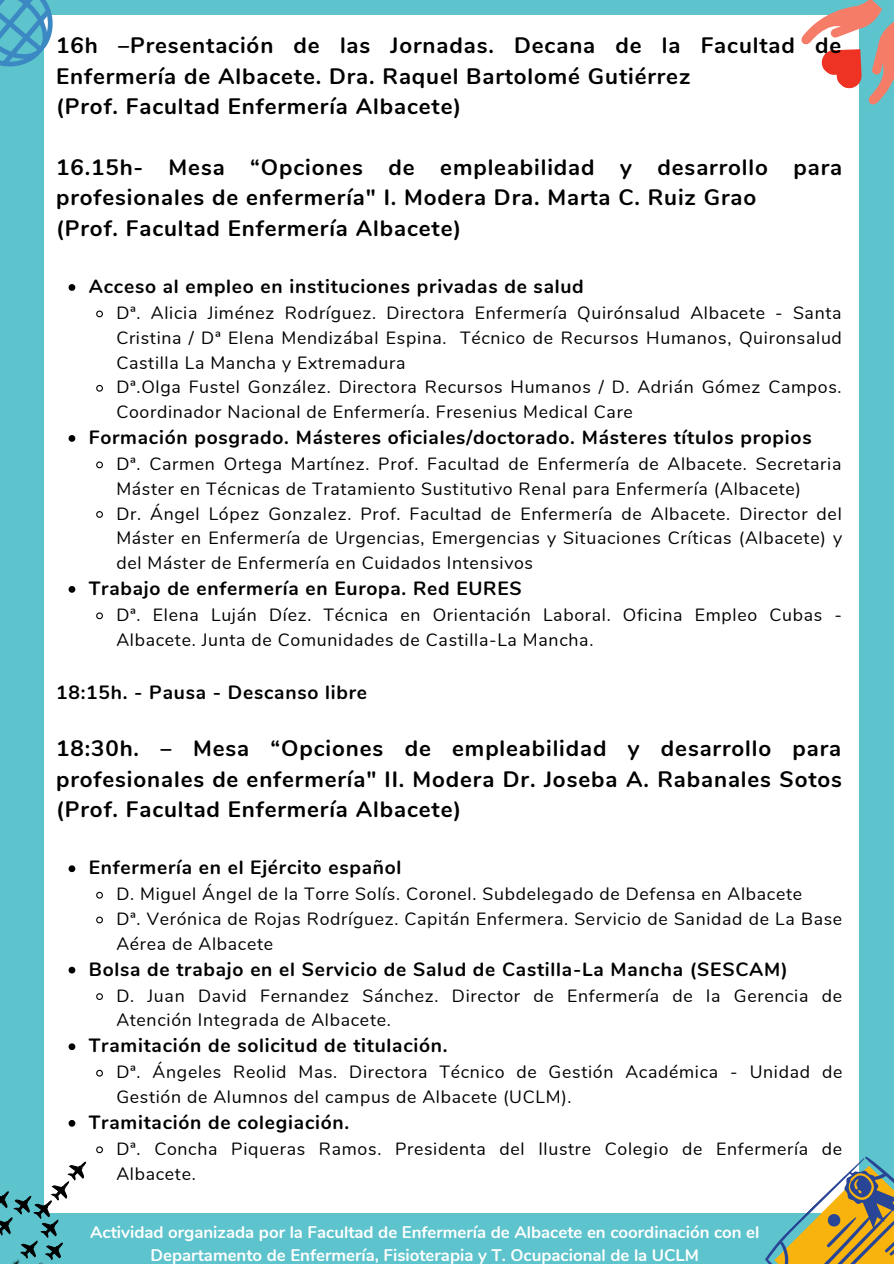
<style>
.page{position:relative;width:894px;height:1264px;background:#fff}
.page>*{position:absolute;margin:0;border:0;box-sizing:border-box;transform-origin:0 0}
.t1{font:700 22.35px/30.5px "Nunito";letter-spacing:.04em;color:#000}
.t2{font:700 19.2px "Nunito";letter-spacing:.04em;color:#000}
.t3{font:17.7px/24.8px "Nunito";letter-spacing:.04em;color:#000}
.t4{font:700 16.8px/22.5px "Nunito";color:#fff;text-align:center}
</style>
<div class="page">
<div style="left:0;top:0;width:893px;height:1263px;background:#5dc3cc"></div>
<div style="left:44px;top:15px;width:814px;height:1197px;background:#fff"></div>
<svg style="left:801px;top:0;width:92px;height:108px"></svg>
<svg style="left:69px;top:284px;width:6px;height:7px"></svg>
<svg style="left:96px;top:310px;width:7px;height:8px"></svg>
<svg style="left:96px;top:384px;width:7px;height:8px"></svg>
<svg style="left:69px;top:435px;width:6px;height:7px"></svg>
<svg style="left:96px;top:461px;width:7px;height:8px"></svg>
<svg style="left:96px;top:511px;width:7px;height:7px"></svg>
<svg style="left:69px;top:586px;width:6px;height:6px"></svg>
<svg style="left:96px;top:612px;width:7px;height:8px"></svg>
<svg style="left:69px;top:865px;width:6px;height:7px"></svg>
<svg style="left:96px;top:891px;width:7px;height:8px"></svg>
<svg style="left:96px;top:916px;width:7px;height:8px"></svg>
<svg style="left:69px;top:966px;width:6px;height:7px"></svg>
<svg style="left:96px;top:993px;width:7px;height:7px"></svg>
<svg style="left:69px;top:1043px;width:6px;height:7px"></svg>
<svg style="left:96px;top:1069px;width:7px;height:8px"></svg>
<svg style="left:69px;top:1120px;width:6px;height:6px"></svg>
<svg style="left:0;top:0;width:53px;height:67px"></svg>
<svg style="left:760px;top:1151px;width:133px;height:112px"></svg>
<svg style="left:0;top:1146px;width:104px;height:117px"></svg>
<p class="t1" style="left:56px;top:31px;width:786px">16h –Presentación de las Jornadas. Decana de la Facultad de<br>Enfermería de Albacete. Dra. Raquel Bartolomé Gutiérrez</p>
<p class="t1" style="left:56px;top:91px;width:406px">(Prof. Facultad Enfermería Albacete)</p>
<p class="t1" style="left:56px;top:152px;width:787px">16.15h- Mesa “Opciones de empleabilidad y desarrollo para profesionales de enfermería" I. Modera Dra. Marta C. Ruiz Grao</p>
<p class="t1" style="left:56px;top:213px;width:406px">(Prof. Facultad Enfermería Albacete)</p>
<p class="t2" style="left:89px;top:274px;width:496px">Acceso al empleo en instituciones privadas de salud</p>
<p class="t3" style="left:116px;top:301px;width:727px;text-align:justify">Dª. Alicia Jiménez Rodríguez. Directora Enfermería Quirónsalud Albacete - Santa Cristina / Dª Elena Mendizábal Espina. Técnico de Recursos Humanos, Quironsalud Castilla La Mancha y Extremadura</p>
<p class="t3" style="left:116px;top:375px;width:726px">Dª.Olga Fustel González. Directora Recursos Humanos / D. Adrián Gómez Campos.<br>Coordinador Nacional de Enfermería. Fresenius Medical Care</p>
<p class="t2" style="left:89px;top:424px;width:724px">Formación posgrado. Másteres oficiales/doctorado. Másteres títulos propios</p>
<p class="t3" style="left:116px;top:452px;width:726px">Dª. Carmen Ortega Martínez. Prof. Facultad de Enfermería de Albacete. Secretaria<br>Máster en Técnicas de Tratamiento Sustitutivo Renal para Enfermería (Albacete)</p>
<p class="t3" style="left:116px;top:501px;width:727px;text-align:justify">Dr. Ángel López Gonzalez. Prof. Facultad de Enfermería de Albacete. Director del Máster en Enfermería de Urgencias, Emergencias y Situaciones Críticas (Albacete) y del Máster de Enfermería en Cuidados Intensivos</p>
<p class="t2" style="left:89px;top:575px;width:434px">Trabajo de enfermería en Europa. Red EURES</p>
<p class="t3" style="left:116px;top:602px;width:727px">Dª. Elena Luján Díez. Técnica en Orientación Laboral. Oficina Empleo Cubas -<br>Albacete. Junta de Comunidades de Castilla-La Mancha.</p>
<p class="t2" style="left:56px;top:679px;width:312px">18:15h. - Pausa - Descanso libre</p>
<p class="t1" style="left:56px;top:733px;width:787px;text-align:justify">18:30h. – Mesa “Opciones de empleabilidad y desarrollo para profesionales de enfermería" II. Modera Dr. Joseba A. Rabanales Sotos (Prof. Facultad Enfermería Albacete)</p>
<p class="t2" style="left:89px;top:855px;width:314px">Enfermería en el Ejército español</p>
<p class="t3" style="left:116px;top:882px;width:687px">D. Miguel Ángel de la Torre Solís. Coronel. Subdelegado de Defensa en Albacete</p>
<p class="t3" style="left:116px;top:906px;width:727px">Dª. Verónica de Rojas Rodríguez. Capitán Enfermera. Servicio de Sanidad de La Base<br>Aérea de Albacete</p>
<p class="t2" style="left:89px;top:956px;width:700px">Bolsa de trabajo en el Servicio de Salud de Castilla-La Mancha (SESCAM)</p>
<p class="t3" style="left:116px;top:983px;width:727px">D. Juan David Fernandez Sánchez. Director de Enfermería de la Gerencia de<br>Atención Integrada de Albacete.</p>
<p class="t2" style="left:89px;top:1032px;width:360px">Tramitación de solicitud de titulación.</p>
<p class="t3" style="left:116px;top:1060px;width:727px">Dª. Ángeles Reolid Mas. Directora Técnico de Gestión Académica - Unidad de<br>Gestión de Alumnos del campus de Albacete (UCLM).</p>
<p class="t2" style="left:89px;top:1109px;width:262px">Tramitación de colegiación.</p>
<p class="t3" style="left:116px;top:1136px;width:727px">Dª. Concha Piqueras Ramos. Presidenta del Ilustre Colegio de Enfermería de<br>Albacete.</p>
<p class="t4" style="left:90px;top:1221px;width:670px">Actividad organizada por la Facultad de Enfermería de Albacete en coordinación con el<br>Departamento de Enfermería, Fisioterapia y T. Ocupacional de la UCLM</p>
</div>
